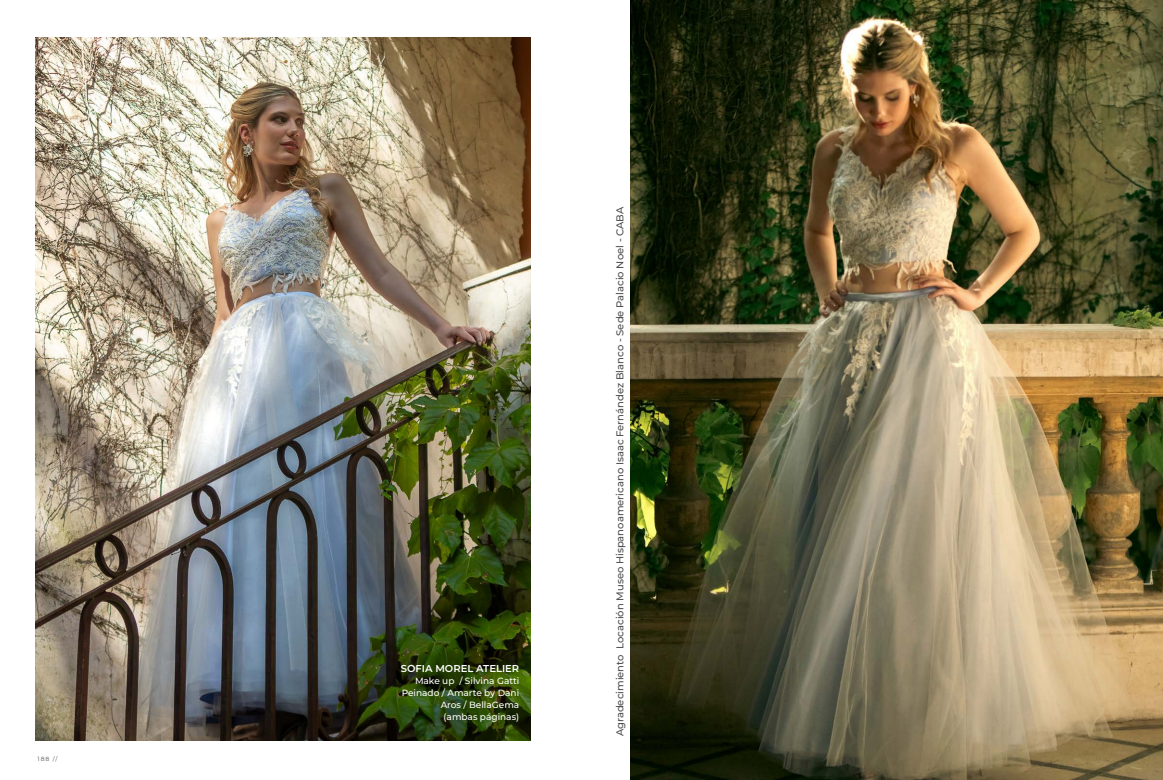
<style>
.page{position:relative;width:1163px;height:780px;background:#fff}
.page>*{position:absolute;margin:0;border:0;box-sizing:border-box;transform-origin:0 0}
.t1{font:500 10px "Montserrat";color:#4d4d4c}
.t2{font:600 10px "Montserrat";color:#fff}
.t3{font:500 9px/12px "Montserrat";color:#fff;text-align:right}
.t4{font:6px "Montserrat";color:#575756}
</style>
<div class="page">
<img style="left:35px;top:37px;width:495px;height:703px">
<img style="left:630px;top:1px;width:532px;height:779px">
<p class="t4" style="left:38px;top:754px;width:21px">188 //</p>
<p class="t2" style="left:401px;top:662px;width:120px">SOFIA MOREL ATELIER</p>
<p class="t3" style="left:401px;top:675px;width:119px">Make up / Silvina Gatti<br>Peinado / Amarte by Dani<br>Aros / BellaGema<br>(ambas páginas)</p>
<p class="t1" style="left:613px;top:736px;width:531px;rotate:-90deg">Agradecimiento Locación Museo Hispanoamericano Isaac Fernández Blanco - Sede Palacio Noel - CABA</p>
</div>
